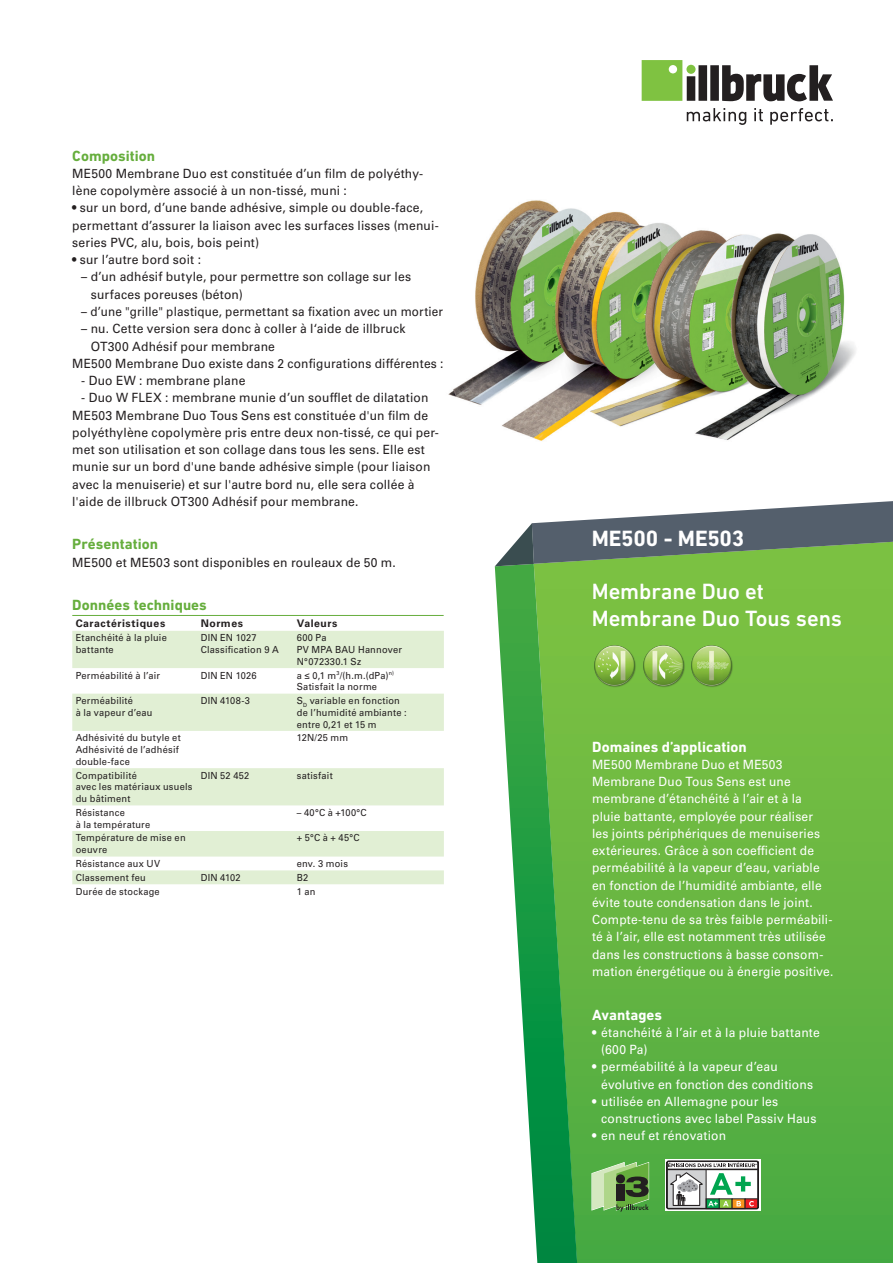
<style>
.page{position:relative;width:893px;height:1263px;background:#fff}
.page>*{position:absolute;margin:0;border:0;box-sizing:border-box;transform-origin:0 0}
.Product_name_white{font:500 22.5px/27px "DIN Next W1 G";letter-spacing:-.005em;color:#fff}
.Shortcut{font:700 22.5px "DIN Next W1 G";letter-spacing:-.01em;color:#fff}
.Headlines_Textgreen{font:700 15px "DIN Next W1 G";letter-spacing:.005em;color:#66ae3d}
.Headlines_white{font:700 15px "DIN Next W1 G";letter-spacing:.005em;color:#fff}
.Copytext_black{font:12.75px/17.2px "Univers LTCYR 55 Roman";letter-spacing:.015em;color:#231f20;scale:.95 1}
.Copytext_white{font:12.75px/17.2px "Univers LTCYR 55 Roman";letter-spacing:.015em;color:#fff;scale:.94 1}
.Copytext_white-2{font:12.75px/17.2px "Univers LTCYR 55 Roman";letter-spacing:.015em;color:#fff;scale:.95 1}
.Copytext_black-2{font:12.75px "Univers LTCYR 55 Roman";letter-spacing:.015em;color:#231f20;scale:.92 1}
.Copytext_black-3{font:12.75px "Univers LTCYR 55 Roman";letter-spacing:.015em;color:#231f20;scale:.94 1}
.Table_headers_and_ca{font:700 10.5px "Univers LTCYR 65";letter-spacing:.05em;color:#231f20}
.Captions__Annotation{font:9.75px/11.7px "Univers LTCYR 55 Roman";letter-spacing:.025em;color:#231f20;scale:.95 1}
</style>
<div class="page">
<svg style="left:577px;top:566px;width:316px;height:697px;background:#65b642"></svg>
<svg style="left:495px;top:566px;width:82px;height:697px"></svg>
<svg style="left:495px;top:501px;width:398px;height:65px"></svg>
<hr style="left:72px;top:615px;width:372px;height:1px;background:#66ae3d">
<svg style="left:72px;top:631px;width:372px;height:253px;fill:#e1efd4"></svg>
<svg style="left:591px;top:1161px;width:58px;height:51px;background:#79a563"></svg>
<img style="left:448px;top:200px;width:408px;height:241px">
<svg style="left:642px;top:60px;width:191px;height:41px"></svg>
<svg style="left:687px;top:108px;width:59px;height:17px"></svg>
<svg style="left:754px;top:108px;width:9px;height:13px"></svg>
<svg style="left:770px;top:108px;width:63px;height:17px"></svg>
<div style="left:665px;top:1160px;width:96px;height:51px;background:linear-gradient(to bottom,#fff,#fff)"></div>
<svg style="left:666px;top:1161px;width:93px;height:48px"></svg>
<img style="left:641px;top:643px;width:46px;height:46px">
<img style="left:689px;top:642px;width:46px;height:46px">
<img style="left:592px;top:643px;width:46px;height:46px">
<p class="Headlines_Textgreen" style="left:72px;top:147px;width:84px">Composition</p>
<p class="Copytext_black" style="left:72px;top:164px;width:371px">ME500 Membrane Duo est constituée d’un film de polyéthy&shy;lène copolymère associé à un non-tissé, muni :</p>
<p class="Copytext_black" style="left:72px;top:199px;width:387px">• sur un bord, d’une bande adhésive, simple ou double-face, permettant d’assurer la liaison avec les surfaces lisses (menui&shy;series PVC, alu, bois, bois peint)</p>
<p class="Copytext_black" style="left:72px;top:251px;width:137px">• sur l’autre bord soit :</p>
<p class="Copytext_black" style="left:91px;top:268px;width:339px;text-indent:-9px">– d’un adhésif butyle, pour permettre son collage sur les surfaces poreuses (béton)</p>
<p class="Copytext_black-2" style="left:81px;top:303px;width:395px">– d’une "grille" plastique, permettant sa fixation avec un mortier</p>
<p class="Copytext_black" style="left:91px;top:320px;width:333px;text-indent:-9px">– nu. Cette version sera donc à coller à l‘aide de illbruck<br>OT300 Adhésif pour membrane</p>
<p class="Copytext_black-3" style="left:72px;top:354px;width:396px">ME500 Membrane Duo existe dans 2 configurations différentes :</p>
<p class="Copytext_black" style="left:81px;top:371px;width:174px">- Duo EW : membrane plane</p>
<p class="Copytext_black" style="left:81px;top:389px;width:367px">- Duo W FLEX : membrane munie d’un soufflet de dilatation</p>
<p class="Copytext_black" style="left:72px;top:406px;width:387px">ME503 Membrane Duo Tous Sens est constituée d'un film de polyéthylène copolymère pris entre deux non-tissé, ce qui per&shy;met son utilisation et son collage dans tous les sens. Elle est munie sur un bord d'une bande adhésive simple (pour liaison avec la menuiserie) et sur l'autre bord nu, elle sera collée à l'aide de illbruck OT300 Adhésif pour membrane.</p>
<p class="Headlines_Textgreen" style="left:72px;top:535px;width:87px">Présentation</p>
<p class="Copytext_black" style="left:72px;top:553px;width:342px">ME500 et ME503 sont disponibles en rouleaux de 50 m.</p>
<p class="Headlines_Textgreen" style="left:72px;top:596px;width:136px">Données techniques</p>
<p class="Table_headers_and_ca" style="left:76px;top:616px;width:91px">Caractéristiques</p>
<p class="Table_headers_and_ca" style="left:201px;top:616px;width:44px">Normes</p>
<p class="Table_headers_and_ca" style="left:297px;top:616px;width:42px">Valeurs</p>
<p class="Captions__Annotation" style="left:76px;top:631px;width:98px">Etanchéité à la pluie battante</p>
<p class="Captions__Annotation" style="left:201px;top:631px;width:84px">DIN EN 1027<br>Classification 9 A</p>
<p class="Captions__Annotation" style="left:297px;top:631px;width:33px">600 Pa</p>
<p class="Captions__Annotation" style="left:297px;top:643px;width:112px">PV MPA BAU Hannover<br>N°072330.1 Sz</p>
<p class="Captions__Annotation" style="left:76px;top:669px;width:90px">Perméabilité à l’air</p>
<p class="Captions__Annotation" style="left:201px;top:669px;width:60px">DIN EN 1026</p>
<p class="Captions__Annotation" style="left:297px;top:669px;width:104px">a ≤ 0,1 m<sup>3</sup>/(h.m.(dPa)<sup>n)</sup></p>
<p class="Captions__Annotation" style="left:297px;top:680px;width:86px">Satisfait la norme</p>
<p class="Captions__Annotation" style="left:76px;top:694px;width:82px">Perméabilité<br>à la vapeur d’eau</p>
<p class="Captions__Annotation" style="left:201px;top:694px;width:53px">DIN 4108-3</p>
<p class="Captions__Annotation" style="left:297px;top:694px;width:117px">S<sub>D</sub> variable en fonction de l’humidité ambiante : entre 0,21 et 15 m</p>
<p class="Captions__Annotation" style="left:76px;top:732px;width:112px">Adhésivité du butyle et<br>Adhésivité de l’adhésif double-face</p>
<p class="Captions__Annotation" style="left:297px;top:732px;width:56px">12N/25 mm</p>
<p class="Captions__Annotation" style="left:76px;top:769px;width:125px">Compatibilité<br>avec les matériaux usuels du bâtiment</p>
<p class="Captions__Annotation" style="left:201px;top:769px;width:53px">DIN 52 452</p>
<p class="Captions__Annotation" style="left:297px;top:769px;width:39px">satisfait</p>
<p class="Captions__Annotation" style="left:76px;top:806px;width:80px">Résistance<br>à la température</p>
<p class="Captions__Annotation" style="left:297px;top:806px;width:75px">– 40°C à +100°C</p>
<p class="Captions__Annotation" style="left:76px;top:832px;width:117px">Température de mise en oeuvre</p>
<p class="Captions__Annotation" style="left:297px;top:832px;width:68px">+ 5°C à + 45°C</p>
<p class="Captions__Annotation" style="left:76px;top:857px;width:91px">Résistance aux UV</p>
<p class="Captions__Annotation" style="left:297px;top:857px;width:55px">env. 3 mois</p>
<p class="Captions__Annotation" style="left:76px;top:871px;width:75px">Classement feu</p>
<p class="Captions__Annotation" style="left:201px;top:871px;width:44px">DIN 4102</p>
<p class="Captions__Annotation" style="left:297px;top:871px;width:14px">B2</p>
<p class="Captions__Annotation" style="left:76px;top:885px;width:90px">Durée de stockage</p>
<p class="Captions__Annotation" style="left:297px;top:885px;width:21px">1 an</p>
<p class="Shortcut" style="left:592px;top:525px;width:154px">ME500 - ME503</p>
<p class="Product_name_white" style="left:592px;top:578px;width:252px">Membrane Duo et<br>Membrane Duo Tous sens</p>
<p class="Headlines_white" style="left:592px;top:738px;width:156px">Domaines d’application</p>
<p class="Copytext_white" style="left:592px;top:755px;width:258px">ME500 Membrane Duo et ME503<br>Membrane Duo Tous Sens est une membrane d’étanchéité à l’air et à la pluie battante, employée pour réaliser<br>les joints périphériques de menuiseries extérieures. Grâce à son coefficient de perméabilité à la vapeur d’eau, variable en fonction de l’humidité ambiante, elle évite toute condensation dans le joint.<br>Compte-tenu de sa très faible perméabili&shy;té à l’air, elle est notamment très utilisée dans les constructions à basse consom&shy;mation énergétique ou à énergie positive.</p>
<p class="Headlines_white" style="left:592px;top:1006px;width:72px">Avantages</p>
<p class="Copytext_white-2" style="left:601px;top:1023px;width:232px;text-indent:-9px">• étanchéité à l’air et à la pluie battante (600 Pa)</p>
<p class="Copytext_white-2" style="left:601px;top:1057px;width:225px;text-indent:-9px">• perméabilité à la vapeur d’eau évolutive en fonction des conditions</p>
<p class="Copytext_white-2" style="left:601px;top:1092px;width:228px;text-indent:-9px">• utilisée en Allemagne pour les constructions avec label Passiv Haus</p>
<p class="Copytext_white-2" style="left:592px;top:1126px;width:142px">• en neuf et rénovation</p>
</div>
